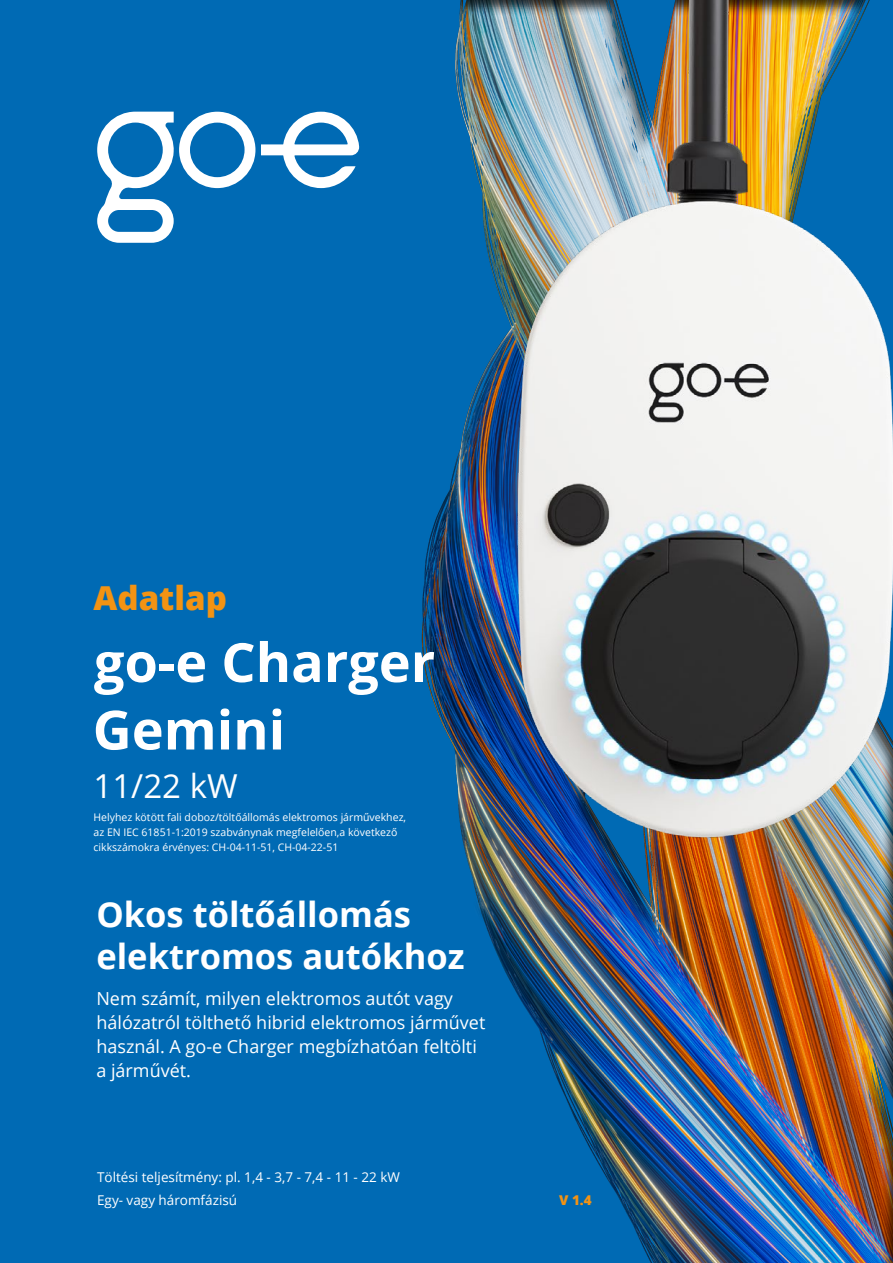
<style>
.page{position:relative;width:893px;height:1263px;background:#006ab4}
.page>*{position:absolute;margin:0;border:0;box-sizing:border-box;transform-origin:0 0}
.t1{font:700 54px/67.5px "Open Sans";color:#fff}
.t2{font:700 34.5px/42px "Open Sans";color:#fff}
.t3{font:800 33px "Open Sans";color:#f39313}
.t4{font:33px "Open Sans";color:#fff}
.t5{font:18px/24px "Open Sans";color:#fff}
.t6{font:13.5px/22.5px "Open Sans";color:#fff}
.t7{font:800 13.5px "Open Sans";color:#f39313}
.t8{font:10.5px/15px "Open Sans";color:#fff}
</style>
<div class="page">
<div style="left:144px;top:0;width:749px;height:1263px;background:#000;opacity:.75"></div>
<img style="left:200px;top:0;width:693px;height:944px">
<svg style="left:97px;top:112px;width:158px;height:131px"></svg>
<svg style="left:261px;top:111px;width:98px;height:77px"></svg>
<h3 class="t3" style="left:94px;top:573px;width:135px">Adatlap</h3>
<h1 class="t1" style="left:93px;top:627px;width:344px">go-e Charger<br>Gemini</h1>
<h3 class="t4" style="left:94px;top:763px;width:146px">11/22 kW</h3>
<p class="t8" style="left:94px;top:809px;width:314px">Helyhez kötött fali doboz/töltőállomás elektromos járművekhez, az EN IEC 61851-1:2019 szabványnak megfelelően,a következő cikkszámokra érvényes: CH-04-11-51, CH-04-22-51</p>
<h2 class="t2" style="left:96px;top:892px;width:370px">Okos töltőállomás elektromos autókhoz</h2>
<h3 class="t5" style="left:96px;top:986px;width:390px">Nem számít, milyen elektromos autót vagy hálózatról tölthető hibrid elektromos járművet használ. A go-e Charger megbízhatóan feltölti a járművét.</h3>
<p class="t6" style="left:97px;top:1166px;width:304px">Töltési teljesítmény: pl. 1,4 - 3,7 - 7,4 - 11 - 22 kW<br>Egy- vagy háromfázisú</p>
<p class="t7" style="left:559px;top:1190px;width:34px">V 1.4</p>
</div>
